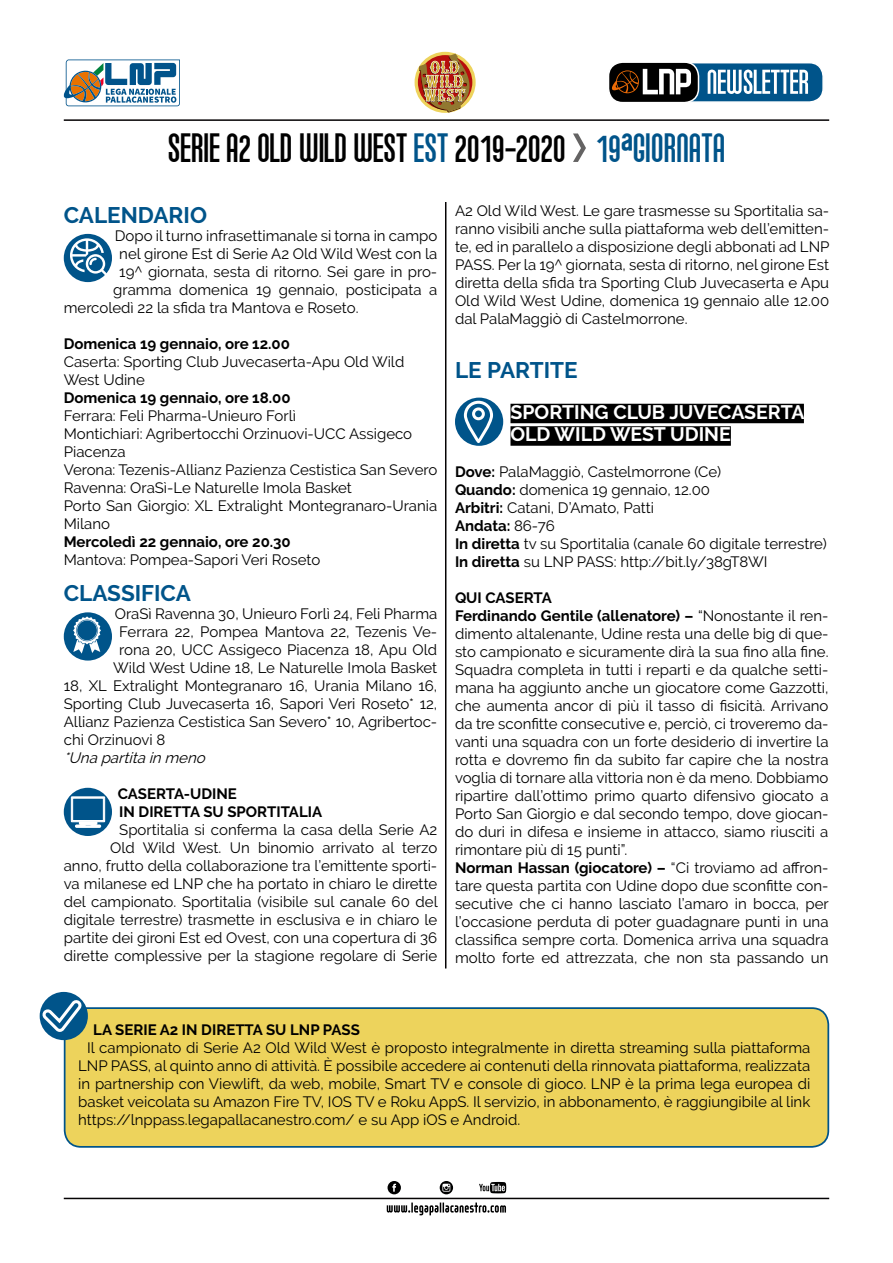
<style>
.page{position:relative;width:893px;height:1263px;background:#fff}
.page>*{position:absolute;margin:0;border:0;box-sizing:border-box;transform-origin:0 0}
.t1{font:39.9px "Qhytsdakx";color:#000}
.t2{font:700 22.5px "Raleway";color:#00548a}
.t3{font:700 19.5px/22.5px "Raleway";color:#fff}
.t4{font:15px/18px "Raleway";color:#000}
.t5{font:700 15px/18px "Raleway";color:#000}
.t6{font:italic 15px "Raleway";color:#000}
.s1{color:#00548a}
.s2{font-size:54.9px;color:#646363}
.s3{font-weight:700}
</style>
<div class="page">
<svg style="left:388px;top:1181px;width:13px;height:13px"></svg>
<svg style="left:440px;top:1181px;width:13px;height:13px"></svg>
<svg style="left:479px;top:1182px;width:27px;height:11px"></svg>
<svg style="left:387px;top:1202px;width:119px;height:13px"></svg>
<hr style="left:64px;top:119px;width:765px;height:2px;background:#050304">
<hr style="left:64px;top:1198px;width:765px;height:1px;background:#050304">
<hr style="left:445px;top:202px;width:1px;height:766px;background:#050304">
<div style="left:510px;top:404px;width:294px;height:19px;background:#000"></div>
<div style="left:510px;top:426px;width:221px;height:20px;background:#000"></div>
<div style="left:64px;top:234px;width:48px;height:48px;background:#00548a;border-radius:50%"></div>
<svg style="left:70px;top:238px;width:39px;height:39px"></svg>
<div style="left:455px;top:398px;width:48px;height:48px;background:#00548a;border-radius:50%"></div>
<svg style="left:462px;top:399px;width:33px;height:46px"></svg>
<div style="left:65px;top:1008px;width:763px;height:139px;background:#edd35c;border-radius:16px"></div>
<div style="left:64px;top:1007px;width:765px;height:141px;border:2px solid #00548a;border-radius:16px"></div>
<div style="left:40px;top:992px;width:48px;height:48px;background:#00548a;border-radius:50%"></div>
<svg style="left:39px;top:997px;width:45px;height:37px"></svg>
<div style="left:64px;top:788px;width:48px;height:48px;background:#00548a;border-radius:50%"></div>
<svg style="left:71px;top:796px;width:35px;height:32px"></svg>
<div style="left:64px;top:612px;width:48px;height:49px;background:#00548a;border-radius:50%"></div>
<svg style="left:73px;top:616px;width:28px;height:38px"></svg>
<div style="left:77px;top:620px;width:20px;height:20px;background:#00548a;border-radius:50%"></div>
<svg style="left:415px;top:52px;width:61px;height:61px"></svg>
<img style="left:419px;top:54px;width:53px;height:59px">
<div style="left:638px;top:63px;width:185px;height:39px;background:#00548a;border-radius:14px"></div>
<div style="left:638px;top:62px;width:186px;height:41px;border:1px solid #fff;border-radius:14px"></div>
<svg style="left:708px;top:70px;width:100px;height:24px"></svg>
<div style="left:608px;top:62px;width:90px;height:41px;background:#000;border-radius:14px"></div>
<div style="left:608px;top:61px;width:91px;height:42px;border:2px solid #fff;border-radius:14px"></div>
<svg style="left:611px;top:69px;width:80px;height:25px"></svg>
<svg style="left:63px;top:59px;width:117px;height:47px"></svg>
<h1 class="t1" style="left:168px;top:121px;width:559px">SERIE A2 OLD WILD WEST <span class="s1">EST</span> 2019-2020 <span class="s2">&gt;</span> <span class="s1">19ªGIORNATA</span></h1>
<h2 class="t2" style="left:64px;top:202px;width:145px">CALENDARIO</h2>
<p class="t4" style="left:115px;top:227px;width:324px">Dopo il turno infrasettimanale si torna in campo</p>
<p class="t4" style="left:119px;top:245px;width:320px">nel girone Est di Serie A2 Old Wild West con la</p>
<p class="t4" style="left:119px;top:263px;width:320px">19^ giornata, sesta di ritorno. Sei gare in pro-</p>
<p class="t4" style="left:113px;top:281px;width:326px">gramma domenica 19 gennaio, posticipata a</p>
<p class="t4" style="left:64px;top:299px;width:296px">mercoledì 22 la sfida tra Mantova e Roseto.</p>
<p class="t5" style="left:64px;top:335px;width:228px">Domenica 19 gennaio, ore 12.00</p>
<p class="t4" style="left:64px;top:353px;width:342px">Caserta: Sporting Club Juvecaserta-Apu Old Wild<br>West Udine</p>
<p class="t5" style="left:64px;top:389px;width:228px">Domenica 19 gennaio, ore 18.00</p>
<p class="t4" style="left:64px;top:407px;width:375px">Ferrara: Feli Pharma-Unieuro Forlì<br>Montichiari: Agribertocchi Orzinuovi-UCC Assigeco Piacenza<br>Verona: Tezenis-Allianz Pazienza Cestistica San Severo Ravenna: OraSì-Le Naturelle Imola Basket<br>Porto San Giorgio: XL Extralight Montegranaro-Urania Milano</p>
<p class="t5" style="left:64px;top:533px;width:229px">Mercoledì 22 gennaio, ore 20.30</p>
<p class="t4" style="left:64px;top:551px;width:258px">Mantova: Pompea-Sapori Veri Roseto</p>
<h2 class="t2" style="left:64px;top:580px;width:129px">CLASSIFICA</h2>
<p class="t4" style="left:115px;top:605px;width:324px">OraSì Ravenna 30, Unieuro Forlì 24, Feli Pharma</p>
<p class="t4" style="left:119px;top:623px;width:320px">Ferrara 22, Pompea Mantova 22, Tezenis Ve-</p>
<p class="t4" style="left:119px;top:641px;width:319px">rona 20, UCC Assigeco Piacenza 18, Apu Old</p>
<p class="t4" style="left:113px;top:659px;width:326px">Wild West Udine 18, Le Naturelle Imola Basket</p>
<p class="t4" style="left:64px;top:677px;width:375px">18, XL Extralight Montegranaro 16, Urania Milano 16,</p>
<p class="t4" style="left:64px;top:695px;width:375px">Sporting Club Juvecaserta 16, Sapori Veri Roseto* 12,</p>
<p class="t4" style="left:64px;top:713px;width:375px">Allianz Pazienza Cestistica San Severo* 10, Agribertoc-</p>
<p class="t4" style="left:64px;top:731px;width:103px">chi Orzinuovi 8</p>
<p class="t6" style="left:64px;top:749px;width:147px">*Unapartitain meno</p>
<p class="t5" style="left:118px;top:785px;width:206px">CASERTA-UDINE<br>IN DIRETTA SU SPORTITALIA</p>
<p class="t4" style="left:64px;top:821px;width:375px;text-align:right">Sportitalia si conferma la casa della Serie A2<br>Old Wild West. Un binomio arrivato al terzo<br>anno, frutto della collaborazione tra l’emittente sporti&shy;va milanese ed LNP che ha portato in chiaro le dirette del campionato. Sportitalia (visibile sul canale 60 del digitale terrestre) trasmette in esclusiva e in chiaro le partite dei gironi Est ed Ovest, con una copertura di 36 dirette complessive per la stagione regolare di Serie</p>
<p class="t4" style="left:455px;top:202px;width:376px;text-align:justify">A2 Old Wild West. Le gare trasmesse su Sportitalia sa&shy;ranno visibili anche sulla piattaforma web dell’emitten&shy;te, ed in parallelo a disposizione degli abbonati ad LNP PASS. Per la 19^ giornata, sesta di ritorno, nel girone Est diretta della sfida tra Sporting Club Juvecaserta e Apu Old Wild West Udine, domenica 19 gennaio alle 12.00 dal PalaMaggiò di Castelmorrone.</p>
<h2 class="t2" style="left:455px;top:357px;width:124px">LE PARTITE</h2>
<h3 class="t3" style="left:510px;top:401px;width:295px">SPORTING CLUB JUVECASERTA<br>OLD WILD WEST UDINE</h3>
<p class="t4" style="left:455px;top:463px;width:373px"><span class="s3">Dove:</span> PalaMaggiò, Castelmorrone (Ce)<br><span class="s3">Quando:</span> domenica 19 gennaio, 12.00<br><span class="s3">Arbitri:</span> Catani, D’Amato, Patti<br><span class="s3">Andata:</span> 86-76<br><span class="s3">In diretta</span> tv su Sportitalia (canale 60 digitale terrestre)<br><span class="s3">In diretta</span> su LNP PASS: http://bit.ly/38gT8WI</p>
<p class="t4" style="left:455px;top:589px;width:375px"><span class="s3">QUI CASERTA<br>Ferdinando Gentile (allenatore) –</span> “Nonostante il ren&shy;dimento altalenante, Udine resta una delle big di que&shy;sto campionato e sicuramente dirà la sua fino alla fine.<br>Squadra completa in tutti i reparti e da qualche setti&shy;mana ha aggiunto anche un giocatore come Gazzotti, che aumenta ancor di più il tasso di fisicità. Arrivano da tre sconfitte consecutive e, perciò, ci troveremo da&shy;vanti una squadra con un forte desiderio di invertire la rotta e dovremo fin da subito far capire che la nostra voglia di tornare alla vittoria non è da meno. Dobbiamo ripartire dall’ottimo primo quarto difensivo giocato a Porto San Giorgio e dal secondo tempo, dove giocan&shy;do duri in difesa e insieme in attacco, siamo riusciti a rimontare più di 15 punti”.<br><span class="s3">Norman Hassan (giocatore) –</span> “Ci troviamo ad affron&shy;tare questa partita con Udine dopo due sconfitte con&shy;secutive che ci hanno lasciato l’amaro in bocca, per l’occasione perduta di poter guadagnare punti in una classifica sempre corta. Domenica arriva una squadra molto forte ed attrezzata, che non sta passando un</p>
<p class="t5" style="left:93px;top:1021px;width:268px">LA SERIE A2 IN DIRETTA SU LNP PASS</p>
<p class="t4" style="left:78px;top:1038px;width:734px;text-align:justify;text-indent:9px">Il campionato di Serie A2 Old Wild West è proposto integralmente in diretta streaming sulla piattaforma LNP PASS, al quinto anno di attività. È possibile accedere ai contenuti della rinnovata piattaforma, realizzata in partnership con Viewlift, da web, mobile, Smart TV e console di gioco. LNP è la prima lega europea di basket veicolata su Amazon Fire TV, IOS TV e Roku AppS. Il servizio, in abbonamento, è raggiungibile al link https://lnppass.legapallacanestro.com/ e su App iOS e Android.</p>
</div>
